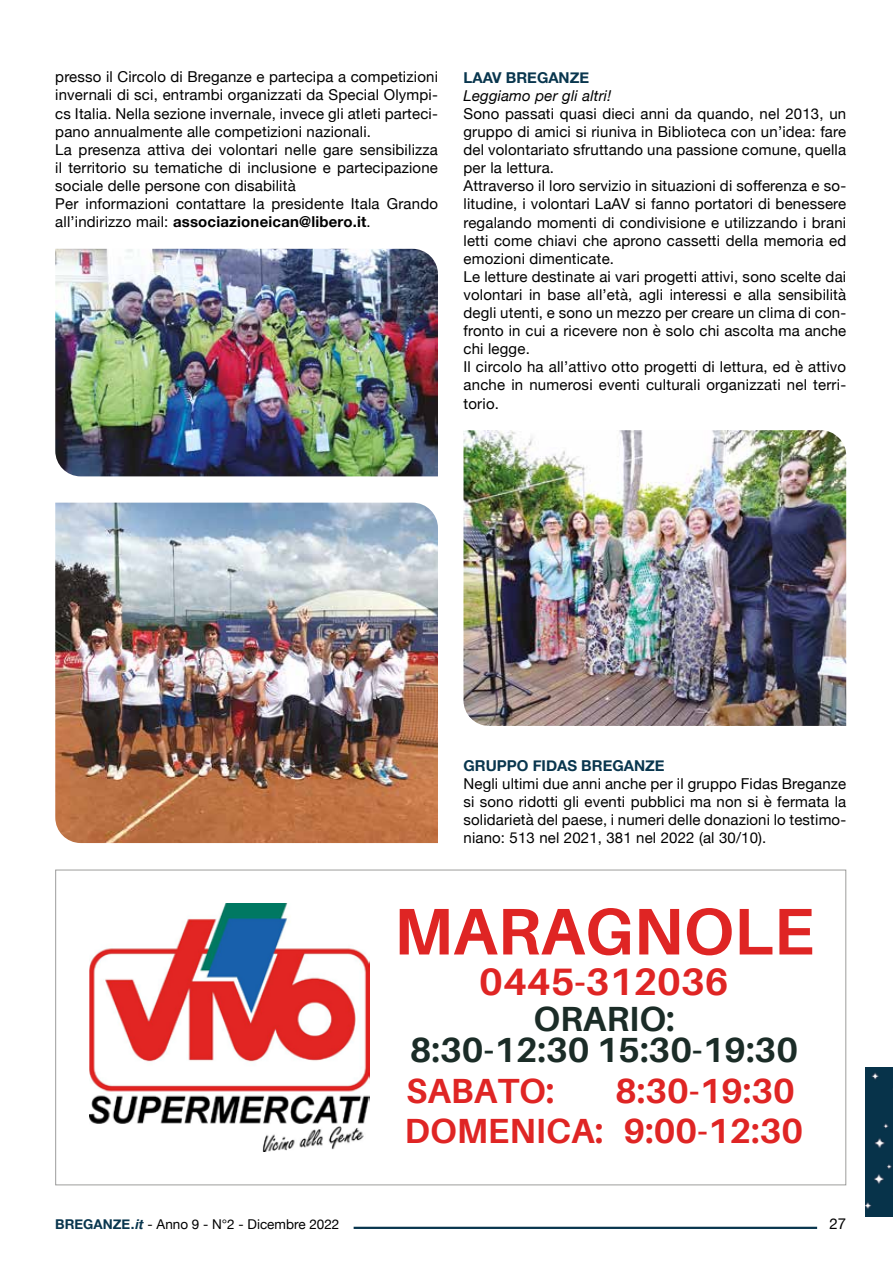
<style>
.page{position:relative;width:893px;height:1263px;background:#fff}
.page>*{position:absolute;margin:0;border:0;box-sizing:border-box;transform-origin:0 0}
.t1{font:700 66px "Aileron";color:#df2524}
.t2{font:700 38.25px "Aileron";color:#df2524}
.t3{font:700 34.95px "Aileron";color:#df2524}
.t4{font:700 34.95px/31.2px "Aileron";color:#1b2c27;text-align:center}
.t5{font:15px/18.1px "Helvetica Neue";letter-spacing:.01em;color:#000}
.t6{font:700 15px "Helvetica Neue";color:#09364e}
.t7{font:italic 15px "Helvetica Neue";letter-spacing:.01em;color:#000}
.t8{font:13.5px "Helvetica Neue";color:#000}
.s1{font-weight:700}
.s2{font-weight:700;color:#09364e}
.s3{font-weight:700;font-style:italic;color:#09364e}
</style>
<div class="page">
<hr style="left:354px;top:1227px;width:463px;height:2px;background:#09364e">
<div style="left:865px;top:1067px;width:28px;height:149px;background:#07334a"></div>
<img style="left:89px;top:904px;width:281px;height:247px">
<img style="left:55px;top:249px;width:383px;height:227px">
<img style="left:55px;top:503px;width:383px;height:340px">
<img style="left:463px;top:430px;width:383px;height:296px">
<p class="t5" style="left:55px;top:69px;width:384px">presso il Circolo di Breganze e partecipa a competizioni invernali di sci, entrambi organizzati da Special Olympi&shy;cs Italia. Nella sezione invernale, invece gli atleti parteci&shy;pano annualmente alle competizioni nazionali.<br>La presenza attiva dei volontari nelle gare sensibilizza il territorio su tematiche di inclusione e partecipazione sociale delle persone con disabilità<br>Per informazioni contattare la presidente Itala Grando all’indirizzo mail: <span class="s1">associazioneican@libero.it</span>.</p>
<p class="t6" style="left:463px;top:66px;width:127px">LAAV BREGANZE</p>
<p class="t7" style="left:463px;top:85px;width:149px">Leggiamo per gli altri!</p>
<p class="t5" style="left:463px;top:105px;width:384px">Sono passati quasi dieci anni da quando, nel 2013, un gruppo di amici si riuniva in Biblioteca con un’idea: fare del volontariato sfruttando una passione comune, quella per la lettura.<br>Attraverso il loro servizio in situazioni di sofferenza e so&shy;litudine, i volontari LaAV si fanno portatori di benessere regalando momenti di condivisione e utilizzando i brani letti come chiavi che aprono cassetti della memoria ed emozioni dimenticate.<br>Le letture destinate ai vari progetti attivi, sono scelte dai volontari in base all’età, agli interessi e alla sensibilità degli utenti, e sono un mezzo per creare un clima di con&shy;fronto in cui a ricevere non è solo chi ascolta ma anche chi legge.<br>Il circolo ha all’attivo otto progetti di lettura, ed è attivo anche in numerosi eventi culturali organizzati nel terri&shy;torio.</p>
<p class="t6" style="left:463px;top:753px;width:203px">GRUPPO FIDAS BREGANZE</p>
<p class="t5" style="left:463px;top:775px;width:384px;text-align:justify">Negli ultimi due anni anche per il gruppo Fidas Breganze si sono ridotti gli eventi pubblici ma non si è fermata la solidarietà del paese, i numeri delle donazioni lo testimo&shy;niano: 513 nel 2021, 381 nel 2022 (al 30/10).</p>
<h1 class="t1" style="left:394px;top:895px;width:422px">MARAGNOLE</h1>
<h2 class="t2" style="left:479px;top:960px;width:251px">0445-312036</h2>
<h3 class="t4" style="left:410px;top:1003px;width:390px">ORARIO:<br>8:30-12:30 15:30-19:30</h3>
<h3 class="t3" style="left:406px;top:1071px;width:150px">SABATO:</h3>
<h3 class="t3" style="left:615px;top:1071px;width:181px">8:30-19:30</h3>
<h3 class="t3" style="left:404px;top:1111px;width:400px">DOMENICA: 9:00-12:30</h3>
<p class="t8" style="left:55px;top:1214px;width:286px"><span class="s2">BREGANZE.</span><span class="s3">it</span> - Anno 9 - N°2 - Dicembre 2022</p>
<p class="t5" style="left:829px;top:1215px;width:18px">27</p>
</div>
